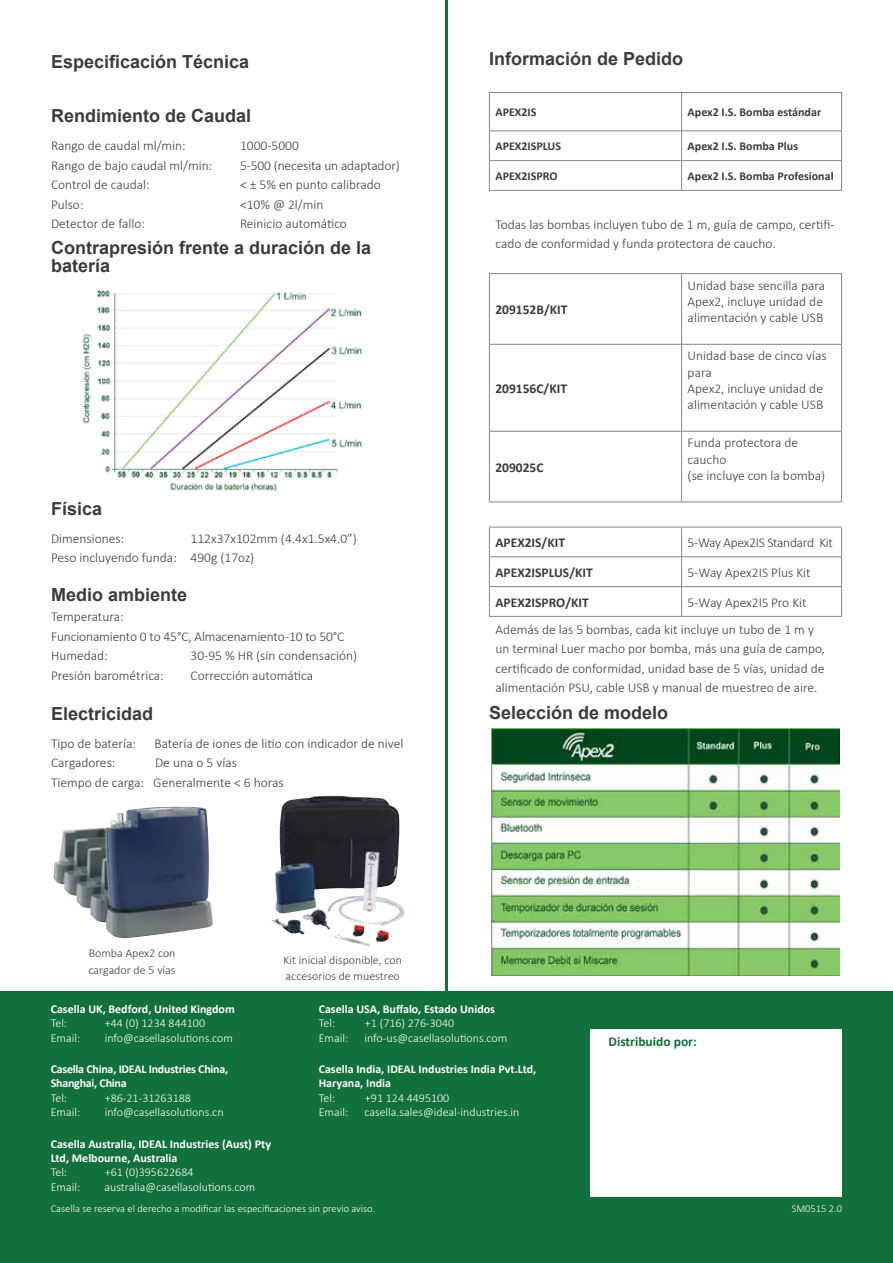
<style>
.page{position:relative;width:893px;height:1263px;background:#fff}
.page>*{position:absolute;margin:0;border:0;box-sizing:border-box;transform-origin:0 0}
.t1{font:700 18px/18px "Arial";color:#3c3c3b}
.t2{font:300 13.5px/19.5px "Calibri";color:#3c3c3b}
.t3{font:700 13.5px "Calibri";color:#3c3c3b}
.t4{font:300 13.5px "Calibri";letter-spacing:-.02em;color:#3c3c3b}
.t5{font:700 13.5px "Calibri";color:#12703c}
.t6{font:300 12px "Calibri";color:#fff}
.t7{font:700 12px/14.4px "Calibri";color:#fff}
.t8{font:700 12px "Calibri";color:#3c3c3b}
.t9{font:300 12px/16.5px "Calibri";color:#3c3c3b}
.t10{font:700 12px/14.4px "Calibri";letter-spacing:-.02em;color:#fff}
.t11{font:300 10.5px "Calibri";color:#fff}
</style>
<div class="page">
<hr style="left:445px;top:0;width:3px;height:992px;background:#12703c">
<div style="left:0;top:992px;width:893px;height:271px;background:#12703c"></div>
<svg style="left:489px;top:93px;width:353px;height:523px"></svg>
<hr style="left:489px;top:92px;width:193px;height:1px;background:#888584">
<hr style="left:489px;top:93px;width:1px;height:37px;background:#888584">
<hr style="left:682px;top:92px;width:160px;height:1px;background:#888584">
<hr style="left:681px;top:93px;width:1px;height:37px;background:#888584">
<hr style="left:841px;top:93px;width:1px;height:37px;background:#888584">
<hr style="left:489px;top:130px;width:193px;height:1px;background:#888584">
<hr style="left:682px;top:130px;width:160px;height:1px;background:#888584">
<hr style="left:489px;top:160px;width:193px;height:1px;background:#888584">
<svg style="left:489px;top:131px;width:1px;height:59px"></svg>
<hr style="left:682px;top:160px;width:160px;height:1px;background:#888584">
<svg style="left:681px;top:131px;width:1px;height:59px"></svg>
<svg style="left:841px;top:131px;width:1px;height:59px"></svg>
<hr style="left:489px;top:190px;width:193px;height:1px;background:#888584">
<hr style="left:682px;top:190px;width:160px;height:1px;background:#888584">
<hr style="left:489px;top:273px;width:193px;height:1px;background:#888584">
<hr style="left:489px;top:274px;width:1px;height:70px;background:#888584">
<hr style="left:682px;top:273px;width:160px;height:1px;background:#888584">
<hr style="left:681px;top:274px;width:1px;height:70px;background:#888584">
<hr style="left:841px;top:274px;width:1px;height:70px;background:#888584">
<hr style="left:489px;top:344px;width:193px;height:1px;background:#888584">
<hr style="left:489px;top:345px;width:1px;height:86px;background:#888584">
<hr style="left:682px;top:344px;width:160px;height:1px;background:#888584">
<hr style="left:681px;top:345px;width:1px;height:86px;background:#888584">
<hr style="left:841px;top:345px;width:1px;height:86px;background:#888584">
<hr style="left:489px;top:431px;width:193px;height:1px;background:#888584">
<hr style="left:489px;top:432px;width:1px;height:70px;background:#888584">
<hr style="left:682px;top:431px;width:160px;height:1px;background:#888584">
<hr style="left:681px;top:432px;width:1px;height:70px;background:#888584">
<hr style="left:841px;top:432px;width:1px;height:70px;background:#888584">
<hr style="left:489px;top:502px;width:193px;height:1px;background:#888584">
<hr style="left:682px;top:502px;width:160px;height:1px;background:#888584">
<hr style="left:489px;top:527px;width:193px;height:1px;background:#888584">
<hr style="left:682px;top:527px;width:160px;height:1px;background:#888584">
<hr style="left:489px;top:556px;width:193px;height:1px;background:#888584">
<hr style="left:682px;top:556px;width:160px;height:1px;background:#888584">
<hr style="left:489px;top:586px;width:193px;height:1px;background:#888584">
<svg style="left:489px;top:527px;width:1px;height:89px"></svg>
<hr style="left:682px;top:586px;width:160px;height:1px;background:#888584">
<svg style="left:681px;top:527px;width:1px;height:89px"></svg>
<svg style="left:841px;top:527px;width:1px;height:89px"></svg>
<hr style="left:489px;top:616px;width:193px;height:1px;background:#888584">
<hr style="left:682px;top:616px;width:160px;height:1px;background:#888584">
<img style="left:275px;top:796px;width:130px;height:131px">
<img style="left:53px;top:807px;width:160px;height:131px">
<div style="left:591px;top:1029px;width:251px;height:168px;background:#fff"></div>
<img style="left:82px;top:290px;width:281px;height:202px">
<img style="left:492px;top:728px;width:348px;height:247px">
<h1 class="t1" style="left:51px;top:53px;width:200px">Especificación Técnica</h1>
<h1 class="t1" style="left:51px;top:108px;width:202px">Rendimiento de Caudal</h1>
<p class="t2" style="left:51px;top:136px;width:136px">Rango de caudal ml/min:</p>
<p class="t2" style="left:240px;top:136px;width:60px">1000-5000</p>
<p class="t2" style="left:51px;top:156px;width:163px">Rango de bajo caudal ml/min:</p>
<p class="t2" style="left:240px;top:156px;width:161px">5-500 (necesita un adaptador)</p>
<p class="t2" style="left:51px;top:175px;width:100px">Control de caudal:</p>
<p class="t2" style="left:240px;top:175px;width:142px">&lt; ± 5% en punto calibrado</p>
<p class="t2" style="left:51px;top:195px;width:34px">Pulso:</p>
<p class="t2" style="left:240px;top:195px;width:85px">&lt;10% @ 2l/min</p>
<p class="t2" style="left:51px;top:214px;width:95px">Detector de fallo:</p>
<p class="t2" style="left:240px;top:214px;width:108px">Reinicio automático</p>
<h1 class="t1" style="left:51px;top:240px;width:322px">Contrapresión frente a duración de la batería</h1>
<h1 class="t1" style="left:51px;top:500px;width:53px">Física</h1>
<p class="t2" style="left:51px;top:528px;width:75px">Dimensiones:</p>
<p class="t2" style="left:51px;top:528px;width:307px;text-indent:139px">112x37x102mm (4.4x1.5x4.0”)<br>Peso incluyendo funda: 490g (17oz)</p>
<h1 class="t1" style="left:51px;top:586px;width:138px">Medio ambiente</h1>
<p class="t2" style="left:51px;top:607px;width:295px">Temperatura:<br>Funcionamiento 0 to 45°C, Almacenamiento -10 to 50°C<br>Humedad:</p>
<p class="t2" style="left:191px;top:646px;width:168px">30-95 % HR (sin condensación)</p>
<p class="t2" style="left:51px;top:665px;width:114px">Presión barométrica:</p>
<p class="t2" style="left:191px;top:665px;width:124px">Corrección automática</p>
<h1 class="t1" style="left:51px;top:705px;width:104px">Electricidad</h1>
<p class="t2" style="left:51px;top:733px;width:87px">Tipo de batería:</p>
<p class="t2" style="left:154px;top:733px;width:250px">Batería de iones de litio con indicador de nivel</p>
<p class="t2" style="left:51px;top:753px;width:66px">Cargadores:</p>
<p class="t2" style="left:51px;top:753px;width:234px;text-indent:104px">De una o 5 vías<br>Tiempo de carga: Generalmente &lt; 6 horas</p>
<p class="t9" style="left:89px;top:945px;width:88px">Bomba Apex2 con cargador de 5 vías</p>
<p class="t9" style="left:283px;top:951px;width:120px">Kit inicial disponible, con accesorios de muestreo</p>
<h1 class="t1" style="left:489px;top:50px;width:196px">Información de Pedido</h1>
<p class="t8" style="left:495px;top:105px;width:43px">APEX2IS</p>
<p class="t8" style="left:688px;top:105px;width:135px">Apex2 I.S. Bomba estándar</p>
<p class="t8" style="left:495px;top:139px;width:67px">APEX2ISPLUS</p>
<p class="t8" style="left:688px;top:139px;width:112px">Apex2 I.S. Bomba Plus</p>
<p class="t8" style="left:495px;top:168px;width:64px">APEX2ISPRO</p>
<p class="t8" style="left:688px;top:168px;width:147px">Apex2 I.S. Bomba Profesional</p>
<p class="t2" style="left:495px;top:214px;width:341px">Todas las bombas incluyen tubo de 1 m, guía de campo, certifi&shy;cado de conformidad y funda protectora de caucho.</p>
<p class="t3" style="left:495px;top:301px;width:74px">209152B/KIT</p>
<p class="t3" style="left:495px;top:380px;width:73px">209156C/KIT</p>
<p class="t3" style="left:495px;top:459px;width:50px">209025C</p>
<p class="t2" style="left:688px;top:277px;width:139px;line-height:16.2px">Unidad base sencilla para<br>Apex2, incluye unidad de alimentación y cable USB</p>
<p class="t2" style="left:688px;top:348px;width:140px;line-height:16.2px">Unidad base de cinco vías para<br>Apex2, incluye unidad de alimentación y cable USB</p>
<p class="t2" style="left:688px;top:435px;width:139px;line-height:16.2px">Funda protectora de caucho<br>(se incluye con la bomba)</p>
<p class="t3" style="left:495px;top:534px;width:71px">APEX2IS/KIT</p>
<p class="t4" style="left:688px;top:534px;width:147px">5-Way Apex2IS Standard Kit</p>
<p class="t3" style="left:495px;top:564px;width:99px">APEX2ISPLUS/KIT</p>
<p class="t2" style="left:688px;top:562px;width:124px">5-Way Apex2IS Plus Kit</p>
<p class="t3" style="left:495px;top:593px;width:95px">APEX2ISPRO/KIT</p>
<p class="t2" style="left:495px;top:588px;width:320px;line-height:27.3px;text-indent:192px">5-Way Apex2IS Pro Kit<br>Además de las 5 bombas, cada kit incluye un tubo de 1 m y</p>
<p class="t2" style="left:495px;top:639px;width:331px;text-align:justify">un terminal Luer macho por bomba, más una guía de campo, certificado de conformidad, unidad base de 5 vías, unidad de alimentación PSU, cable USB y manual de muestreo de aire.</p>
<h1 class="t1" style="left:489px;top:704px;width:181px">Selección de modelo</h1>
<p class="t7" style="left:51px;top:1001px;width:186px">Casella UK, Bedford, United Kingdom</p>
<p class="t6" style="left:51px;top:1016px;width:18px">Tel:</p>
<p class="t6" style="left:105px;top:1016px;width:102px">+44 (0) 1234 844100</p>
<p class="t6" style="left:51px;top:1030px;width:31px">Email:</p>
<p class="t6" style="left:105px;top:1030px;width:130px">info@casellasolutions.com</p>
<p class="t10" style="left:51px;top:1062px;width:179px">Casella China, IDEAL Industries China,<br>Shanghai, China</p>
<p class="t6" style="left:51px;top:1090px;width:18px">Tel:</p>
<p class="t6" style="left:105px;top:1090px;width:88px">+86-21-31263188</p>
<p class="t6" style="left:51px;top:1105px;width:31px">Email:</p>
<p class="t6" style="left:105px;top:1105px;width:120px">info@casellasolutions.cn</p>
<p class="t7" style="left:51px;top:1136px;width:222px">Casella Australia, IDEAL Industries (Aust) Pty<br>Ltd, Melbourne, Australia</p>
<p class="t6" style="left:51px;top:1165px;width:18px">Tel:</p>
<p class="t6" style="left:105px;top:1165px;width:90px">+61 (0)395622684</p>
<p class="t6" style="left:51px;top:1179px;width:31px">Email:</p>
<p class="t6" style="left:105px;top:1179px;width:152px">australia@casellasolutions.com</p>
<p class="t7" style="left:319px;top:1001px;width:178px">Casella USA, Buffalo, Estado Unidos</p>
<p class="t6" style="left:319px;top:1016px;width:18px">Tel:</p>
<p class="t6" style="left:365px;top:1016px;width:91px">+1 (716) 276-3040</p>
<p class="t6" style="left:319px;top:1030px;width:31px">Email:</p>
<p class="t6" style="left:364px;top:1030px;width:144px">info-us@casellasolutions.com</p>
<p class="t7" style="left:319px;top:1062px;width:219px">Casella India, IDEAL Industries India Pvt.Ltd,<br>Haryana, India</p>
<p class="t6" style="left:319px;top:1090px;width:18px">Tel:</p>
<p class="t6" style="left:365px;top:1090px;width:86px">+91 124 4495100</p>
<p class="t6" style="left:319px;top:1105px;width:31px">Email:</p>
<p class="t6" style="left:364px;top:1105px;width:157px">casella.sales@ideal-industries.in</p>
<p class="t5" style="left:608px;top:1033px;width:90px">Distribuido por:</p>
<p class="t11" style="left:51px;top:1202px;width:326px">Casella se reserva el derecho a modificar las especificaciones sin previo aviso.</p>
<p class="t11" style="left:792px;top:1202px;width:52px">SM0515 2.0</p>
</div>
